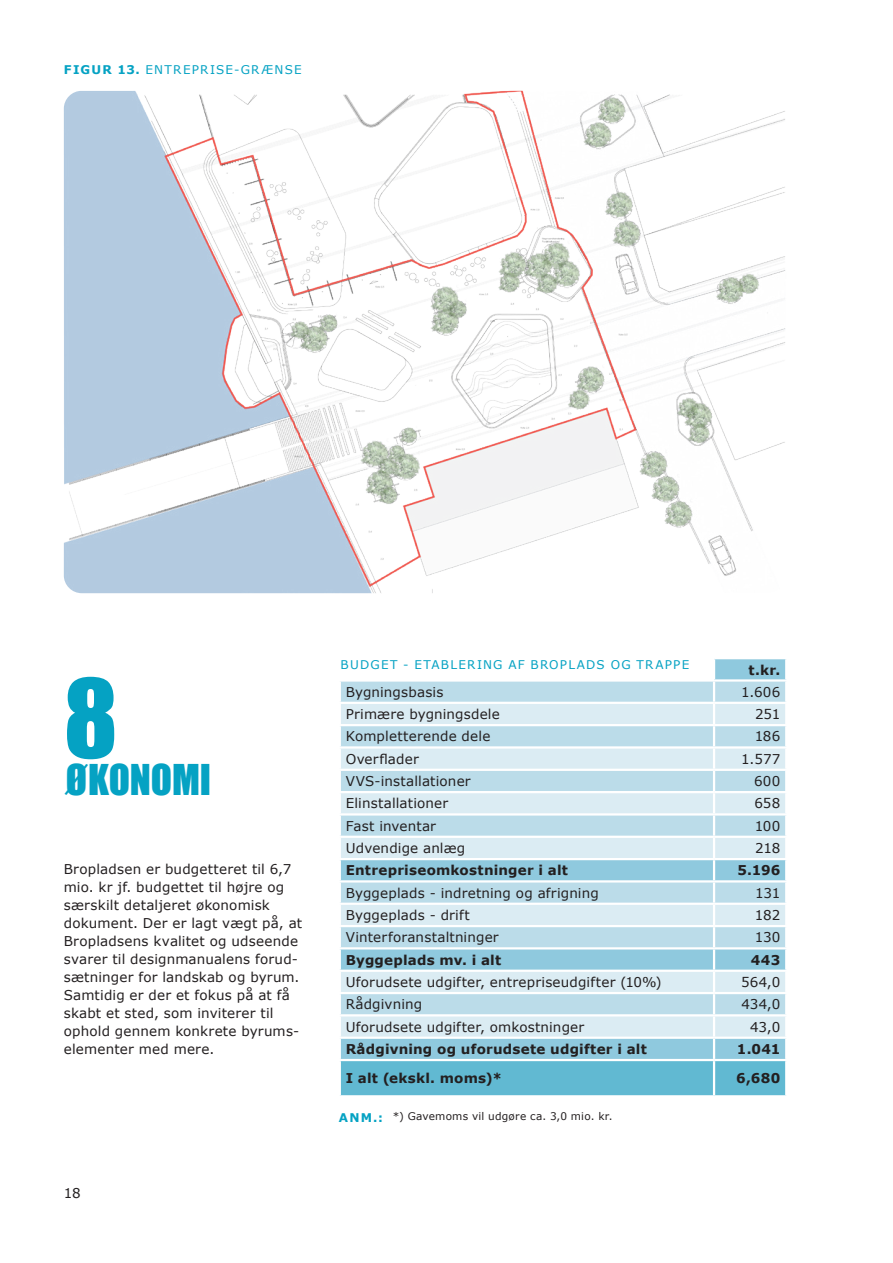
<style>
.page{position:relative;width:893px;height:1263px;background:#fff}
.page>*{position:absolute;margin:0;border:0;box-sizing:border-box;transform-origin:0 0}
.t1{font:100.5px "Impact";color:#05a2c3}
.t2{font:39px "Impact";letter-spacing:-.005em;color:#05a2c3}
.t3{font:13.5px/18px "Verdana";letter-spacing:.01em;color:#231f20}
.t4{font:700 13.5px "Verdana";letter-spacing:.015em;color:#231f20}
.t5{font:12px "Verdana";letter-spacing:.1em;color:#05a2c3}
.t6{font:10.5px "Verdana";letter-spacing:.025em;color:#231f20}
.s1{font-weight:700}
.s2{font-weight:700;font-size:12px;color:#05a2c3}
</style>
<div class="page">
<img style="left:64px;top:91px;width:721px;height:502px">
<svg style="left:341px;top:659px;width:444px;height:400px;fill:#8fc9de"></svg>
<div style="left:341px;top:682px;width:444px;height:20px;background:#bbdce9"></div>
<svg style="left:341px;top:704px;width:444px;height:332px;background:#c4e1ec"></svg>
<div style="left:341px;top:1061px;width:444px;height:34px;background:#61b9d2"></div>
<hr style="left:713px;top:659px;width:2px;height:20px;background:#fff">
<hr style="left:339px;top:679px;width:375px;height:3px;background:#fff">
<hr style="left:714px;top:679px;width:73px;height:3px;background:#fff">
<hr style="left:713px;top:682px;width:2px;height:20px;background:#fff">
<hr style="left:339px;top:702px;width:375px;height:2px;background:#fff">
<hr style="left:714px;top:702px;width:73px;height:2px;background:#fff">
<hr style="left:713px;top:704px;width:2px;height:20px;background:#fff">
<hr style="left:339px;top:724px;width:375px;height:2px;background:#fff">
<hr style="left:714px;top:724px;width:73px;height:2px;background:#fff">
<hr style="left:713px;top:726px;width:2px;height:20px;background:#fff">
<hr style="left:339px;top:746px;width:375px;height:3px;background:#fff">
<hr style="left:714px;top:746px;width:73px;height:3px;background:#fff">
<hr style="left:713px;top:749px;width:2px;height:20px;background:#fff">
<hr style="left:339px;top:769px;width:375px;height:2px;background:#fff">
<hr style="left:714px;top:769px;width:73px;height:2px;background:#fff">
<hr style="left:713px;top:771px;width:2px;height:20px;background:#fff">
<hr style="left:339px;top:791px;width:375px;height:2px;background:#fff">
<hr style="left:714px;top:791px;width:73px;height:2px;background:#fff">
<hr style="left:713px;top:793px;width:2px;height:20px;background:#fff">
<hr style="left:339px;top:813px;width:375px;height:2px;background:#fff">
<hr style="left:714px;top:813px;width:73px;height:2px;background:#fff">
<hr style="left:713px;top:815px;width:2px;height:21px;background:#fff">
<hr style="left:339px;top:836px;width:375px;height:2px;background:#fff">
<hr style="left:714px;top:836px;width:73px;height:2px;background:#fff">
<hr style="left:713px;top:838px;width:2px;height:20px;background:#fff">
<hr style="left:339px;top:858px;width:375px;height:2px;background:#fff">
<hr style="left:714px;top:858px;width:73px;height:2px;background:#fff">
<hr style="left:713px;top:860px;width:2px;height:20px;background:#fff">
<hr style="left:713px;top:949px;width:2px;height:20px;background:#fff">
<hr style="left:713px;top:1061px;width:2px;height:34px;background:#fff">
<hr style="left:339px;top:880px;width:375px;height:2px;background:#fff">
<hr style="left:714px;top:880px;width:73px;height:2px;background:#fff">
<hr style="left:713px;top:882px;width:2px;height:21px;background:#fff">
<hr style="left:339px;top:903px;width:375px;height:2px;background:#fff">
<hr style="left:714px;top:903px;width:73px;height:2px;background:#fff">
<hr style="left:713px;top:905px;width:2px;height:20px;background:#fff">
<hr style="left:339px;top:925px;width:375px;height:2px;background:#fff">
<hr style="left:714px;top:925px;width:73px;height:2px;background:#fff">
<hr style="left:713px;top:927px;width:2px;height:20px;background:#fff">
<hr style="left:339px;top:947px;width:375px;height:2px;background:#fff">
<hr style="left:714px;top:947px;width:73px;height:2px;background:#fff">
<hr style="left:339px;top:969px;width:375px;height:3px;background:#fff">
<hr style="left:714px;top:969px;width:73px;height:3px;background:#fff">
<hr style="left:713px;top:972px;width:2px;height:20px;background:#fff">
<hr style="left:339px;top:992px;width:375px;height:2px;background:#fff">
<hr style="left:714px;top:992px;width:73px;height:2px;background:#fff">
<hr style="left:713px;top:994px;width:2px;height:20px;background:#fff">
<hr style="left:339px;top:1014px;width:375px;height:2px;background:#fff">
<hr style="left:714px;top:1014px;width:73px;height:2px;background:#fff">
<hr style="left:713px;top:1016px;width:2px;height:20px;background:#fff">
<hr style="left:339px;top:1036px;width:375px;height:3px;background:#fff">
<hr style="left:714px;top:1036px;width:73px;height:3px;background:#fff">
<hr style="left:713px;top:1039px;width:2px;height:20px;background:#fff">
<p class="t5" style="left:64px;top:62px;width:239px"><span class="s1">FIGUR 13.</span> ENTREPRISE-GRÆNSE</p>
<h1 class="t1" style="left:64px;top:640px;width:55px">8</h1>
<h2 class="t2" style="left:66px;top:749px;width:147px">ØKONOMI</h2>
<p class="t3" style="left:64px;top:860px;width:240px">Bropladsen er budgetteret til 6,7 mio. kr jf. budgettet til højre og særskilt detaljeret økonomisk dokument. Der er lagt vægt på, at<br>Bropladsens kvalitet og udseende svarer til designmanualens forud&shy;sætninger for landskab og byrum.<br>Samtidig er der et fokus på at få skabt et sted, som inviterer til ophold gennem konkrete byrums&shy;elementer med mere.</p>
<p class="t3" style="left:64px;top:1184px;width:18px">18</p>
<p class="t5" style="left:341px;top:656px;width:350px">BUDGET - ETABLERING AF BROPLADS OG TRAPPE</p>
<p class="t4" style="left:749px;top:660px;width:33px">t.kr.</p>
<p class="t3" style="left:346px;top:683px;width:99px">Bygningsbasis</p>
<p class="t3" style="left:741px;top:683px;width:41px">1.606</p>
<p class="t3" style="left:346px;top:705px;width:156px">Primære bygningsdele</p>
<p class="t3" style="left:755px;top:705px;width:27px">251</p>
<p class="t3" style="left:346px;top:727px;width:146px">Kompletterende dele</p>
<p class="t3" style="left:755px;top:727px;width:27px">186</p>
<p class="t3" style="left:346px;top:750px;width:75px">Overflader</p>
<p class="t3" style="left:741px;top:750px;width:41px">1.577</p>
<p class="t3" style="left:346px;top:772px;width:126px">VVS-installationer</p>
<p class="t3" style="left:754px;top:772px;width:28px">600</p>
<p class="t3" style="left:346px;top:794px;width:104px">Elinstallationer</p>
<p class="t3" style="left:754px;top:794px;width:27px">658</p>
<p class="t3" style="left:346px;top:817px;width:92px">Fast inventar</p>
<p class="t3" style="left:755px;top:817px;width:27px">100</p>
<p class="t3" style="left:346px;top:839px;width:121px">Udvendige anlæg</p>
<p class="t3" style="left:755px;top:839px;width:27px">218</p>
<p class="t4" style="left:346px;top:861px;width:224px">Entrepriseomkostninger i alt</p>
<p class="t4" style="left:737px;top:861px;width:44px">5.196</p>
<p class="t3" style="left:346px;top:884px;width:255px">Byggeplads - indretning og afrigning</p>
<p class="t3" style="left:755px;top:884px;width:27px">131</p>
<p class="t3" style="left:346px;top:906px;width:126px">Byggeplads - drift</p>
<p class="t3" style="left:755px;top:906px;width:27px">182</p>
<p class="t3" style="left:346px;top:928px;width:154px">Vinterforanstaltninger</p>
<p class="t3" style="left:755px;top:928px;width:27px">130</p>
<p class="t4" style="left:346px;top:950px;width:157px">Byggeplads mv. i alt</p>
<p class="t4" style="left:751px;top:950px;width:31px">443</p>
<p class="t3" style="left:346px;top:973px;width:317px">Uforudsete udgifter, entrepriseudgifter (10%)</p>
<p class="t3" style="left:741px;top:973px;width:41px">564,0</p>
<p class="t3" style="left:346px;top:995px;width:78px">Rådgivning</p>
<p class="t3" style="left:741px;top:995px;width:40px">434,0</p>
<p class="t3" style="left:346px;top:1018px;width:240px">Uforudsete udgifter, omkostninger</p>
<p class="t3" style="left:750px;top:1018px;width:32px">43,0</p>
<p class="t4" style="left:346px;top:1040px;width:303px">Rådgivning og uforudsete udgifter i alt</p>
<p class="t4" style="left:737px;top:1040px;width:45px">1.041</p>
<p class="t4" style="left:346px;top:1069px;width:158px">I alt (ekskl. moms)*</p>
<p class="t4" style="left:736px;top:1069px;width:45px">6,680</p>
<p class="t6" style="left:339px;top:1109px;width:275px"><span class="s2">ANM.:</span> *) Gavemoms vil udgøre ca. 3,0 mio. kr.</p>
</div>
